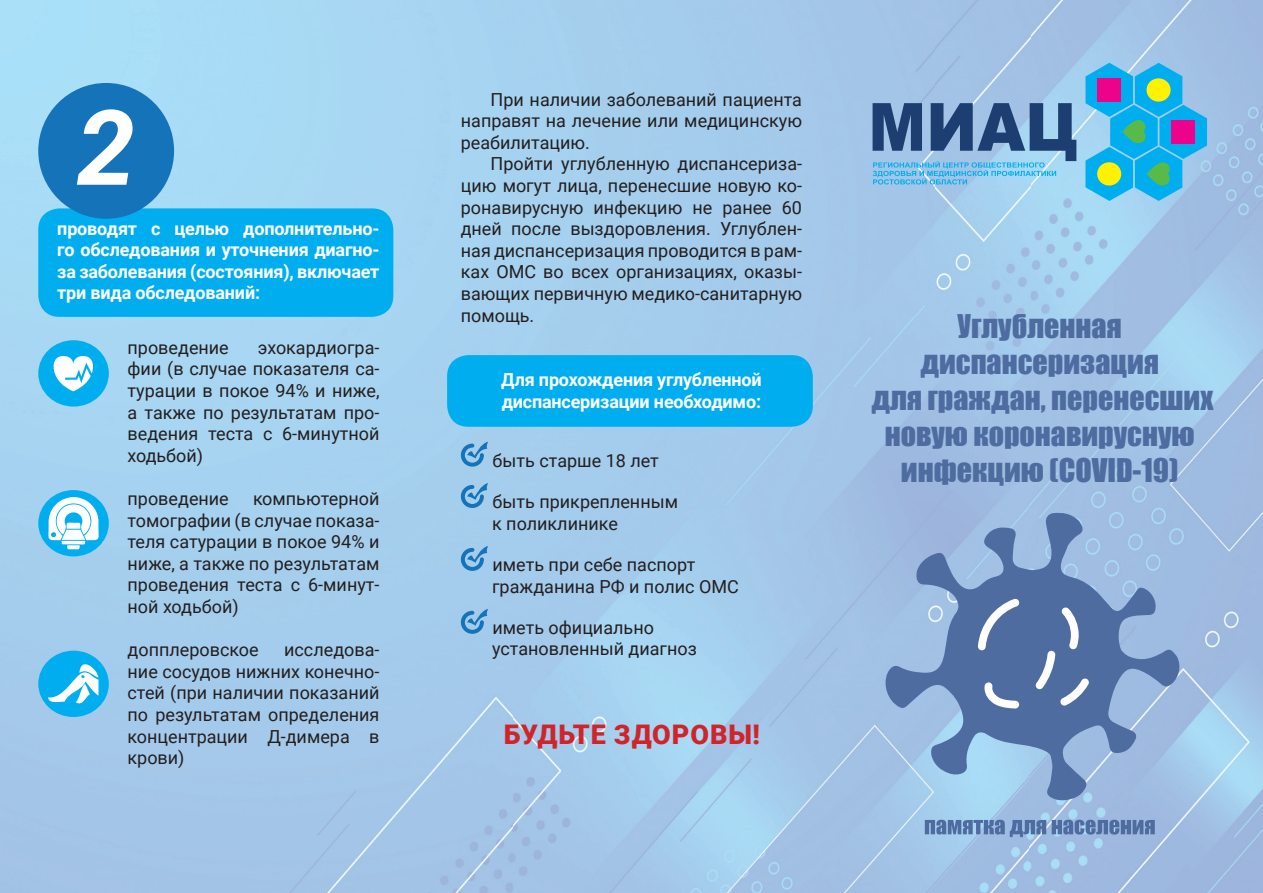
<style>
.page{position:relative;width:1263px;height:893px;background:#fff}
.page>*{position:absolute;margin:0;border:0;box-sizing:border-box;transform-origin:0 0}
.t1{font:italic 700 104.55px "Roboto";color:#fff}
.t2{font:30px/36px "Impact";color:#4e6c9f;text-align:center}
.t3{font:900 27px "Roboto";letter-spacing:.035em;color:#d1232a}
.t4{font:18px/21.6px "Roboto";color:#231f20;text-align:justify}
.t5{font:700 18px/21.6px "Roboto";letter-spacing:-.01em;color:#fff;text-align:justify}
</style>
<div class="page">
<img style="left:0;top:0;width:1263px;height:893px">
<div style="left:38px;top:208px;width:355px;height:109px;background:#00aeef;border-radius:21px"></div>
<div style="left:447px;top:355px;width:366px;height:72px;background:#00aeef;border-radius:21px"></div>
<svg style="left:1085px;top:63px;width:122px;height:138px;background:#55afd3"></svg>
<svg style="left:872px;top:103px;width:204px;height:81px;background:#6895bd"></svg>
<svg style="left:925px;top:820px;width:121px;height:17px;background:#6e8eba"></svg>
<svg style="left:1052px;top:820px;width:103px;height:15px;background:#6583b2"></svg>
<div style="left:38px;top:83px;width:136px;height:136px;background:#1573ba;border-radius:50%"></div>
<svg style="left:461px;top:442px;width:27px;height:25px"></svg>
<svg style="left:461px;top:483px;width:27px;height:25px"></svg>
<svg style="left:461px;top:546px;width:27px;height:25px"></svg>
<svg style="left:461px;top:609px;width:27px;height:25px"></svg>
<div style="left:38px;top:340px;width:71px;height:67px;background:#00aeef;border-radius:50%"></div>
<div style="left:38px;top:490px;width:71px;height:66px;background:#00aeef;border-radius:50%"></div>
<div style="left:38px;top:651px;width:71px;height:66px;background:#00aeef;border-radius:50%"></div>
<svg style="left:882px;top:512px;width:299px;height:288px;background:#86a5ce"></svg>
<svg style="left:978px;top:598px;width:111px;height:111px;background:#6780ac"></svg>
<svg style="left:53px;top:356px;width:40px;height:35px"></svg>
<svg style="left:48px;top:497px;width:51px;height:53px"></svg>
<svg style="left:48px;top:655px;width:50px;height:52px"></svg>
<h1 class="t1" style="left:77px;top:74px;width:60px">2</h1>
<p class="t5" style="left:57px;top:217px;width:324px">проводят с целью дополнительно&shy;го обследования и уточнения диагно&shy;за заболевания (состояния), включает три вида обследований:</p>
<p class="t4" style="left:128px;top:336px;width:253px;text-indent:130px">эхокардиогра&shy;фии (в случае показателя са&shy;турации в покое 94% и ниже, а также по результатам про&shy;ведения теста с 6-минутной ходьбой)</p>
<p class="t4" style="left:128px;top:487px;width:103px">проведение</p>
<p class="t4" style="left:128px;top:336px;width:103px">проведение</p>
<p class="t4" style="left:128px;top:487px;width:253px;text-indent:125px">компьютерной томографии (в случае показа&shy;теля сатурации в покое 94% и ниже, а также по результатам проведения теста с 6-минут&shy;ной ходьбой)</p>
<p class="t4" style="left:128px;top:638px;width:132px">допплеровское</p>
<p class="t4" style="left:128px;top:638px;width:253px;text-indent:157px">исследова&shy;ние сосудов нижних конечно&shy;стей (при наличии показаний по результатам определения концентрации Д-димера в крови)</p>
<p class="t4" style="left:461px;top:88px;width:343px;text-indent:30px">При наличии заболеваний пациента направят на лечение или медицинскую реабилитацию.</p>
<p class="t4" style="left:461px;top:152px;width:343px;text-indent:30px">Пройти углубленную диспансериза&shy;цию могут лица, перенесшие новую ко&shy;ронавирусную инфекцию не ранее 60 дней после выздоровления. Углублен&shy;ная диспансеризация проводится в рам&shy;ках ОМС во всех организациях, оказы&shy;вающих первичную медико-санитарную помощь.</p>
<p class="t5" style="left:501px;top:368px;width:262px">Для прохождения углубленной диспансеризации необходимо:</p>
<p class="t4" style="left:493px;top:449px;width:168px">быть старше 18 лет</p>
<p class="t4" style="left:492px;top:490px;width:187px">быть прикрепленным к поликлинике</p>
<p class="t4" style="left:492px;top:553px;width:248px">иметь при себе паспорт гражданина РФ и полис ОМС</p>
<p class="t4" style="left:492px;top:616px;width:206px">иметь официально установленный диагноз</p>
<h3 class="t3" style="left:504px;top:715px;width:258px">БУДЬТЕ ЗДОРОВЫ!</h3>
<h2 class="t2" style="left:871px;top:307px;width:343px">Углубленная диспансеризация<br>для граждан, перенесших новую коронавирусную инфекцию (COVID-19)</h2>
</div>
